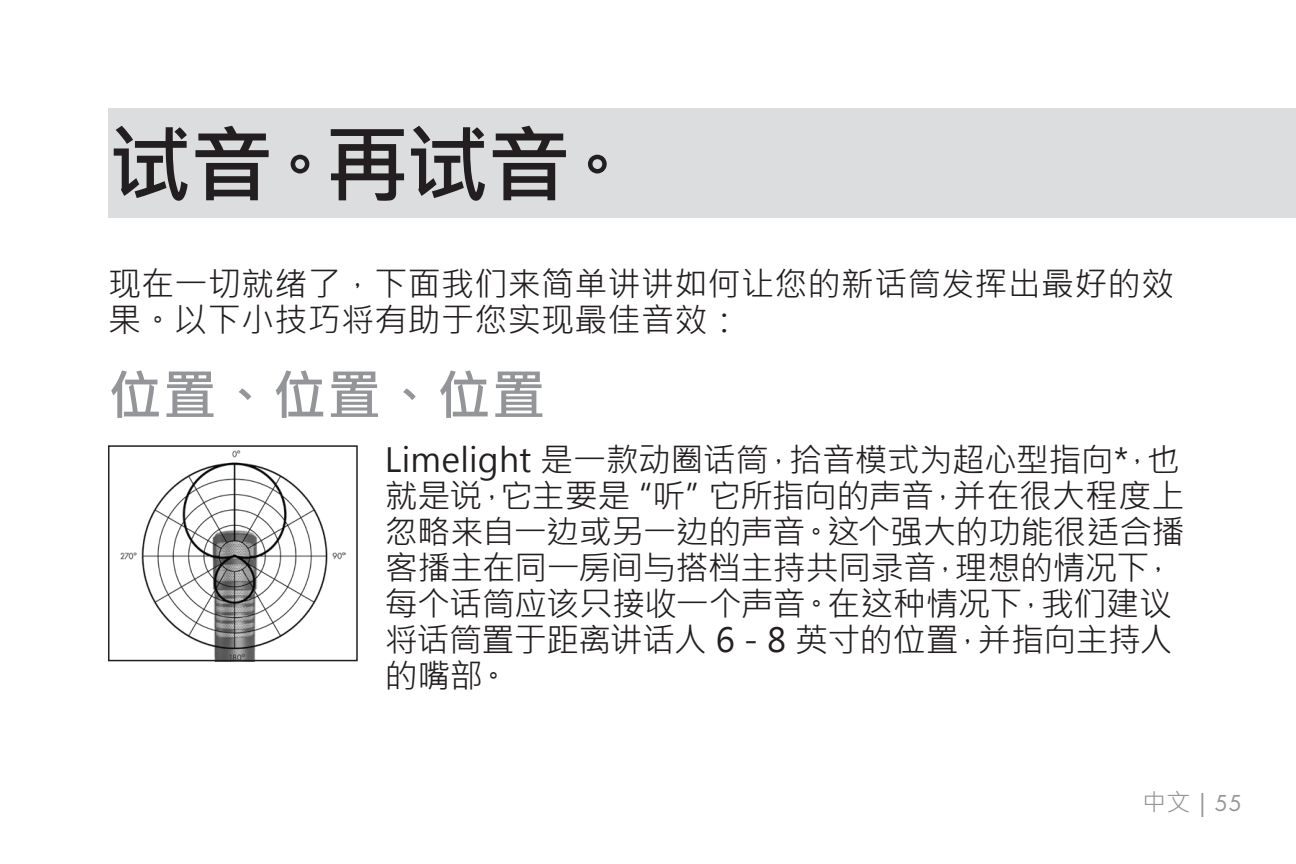
<style>
.page{position:relative;width:1296px;height:864px;background:#fff}
.page>*{position:absolute;margin:0;border:0;box-sizing:border-box;transform-origin:0 0}
.t1{font:700 84px "Microsoft Jheng Hei";color:#231f20}
.t2{font:700 54px "Microsoft Jheng Hei";color:#939598}
.Paragraph_Body_Text{font:33px/36px "Microsoft Jheng Hei";letter-spacing:-.005em;color:#231f20}
.t3{font:24px "Futura PT";color:#939598}
.s1{font-family:"Microsoft Jheng Hei"}
</style>
<div class="page">
<img style="left:120px;top:450px;width:226px;height:208px">
<div style="left:108px;top:445px;width:250px;height:216px;border:2px solid #231f20"></div>
<div style="left:108px;top:108px;width:1188px;height:109px;background:#dcdddf"></div>
<p class="t1" style="left:108px;top:113px;width:533px">试音。再试音。</p>
<p class="Paragraph_Body_Text" style="left:108px;top:266px;width:1068px">现在一切就绪了，下面我们来简单讲讲如何让您的新话筒发挥出最好的效果。以下小技巧将有助于您实现最佳音效：</p>
<p class="t2" style="left:108px;top:361px;width:439px">位置、位置、位置</p>
<p class="Paragraph_Body_Text" style="left:385px;top:442px;width:802px">Limelight 是一款动圈话筒，拾音模式为超心型指向*，也就是说，它主要是“听”它所指向的声音，并在很大程度上忽略来自一边或另一边的声音。这个强大的功能很适合播客播主在同一房间与搭档主持共同录音，理想的情况下，每个话筒应该只接收一个声音。在这种情况下，我们建议将话筒置于距离讲话人 6 - 8 英寸的位置，并指向主持人的嘴部。</p>
<p class="t3" style="left:1142px;top:789px;width:101px"><span class="s1">中文</span> | 55</p>
</div>
